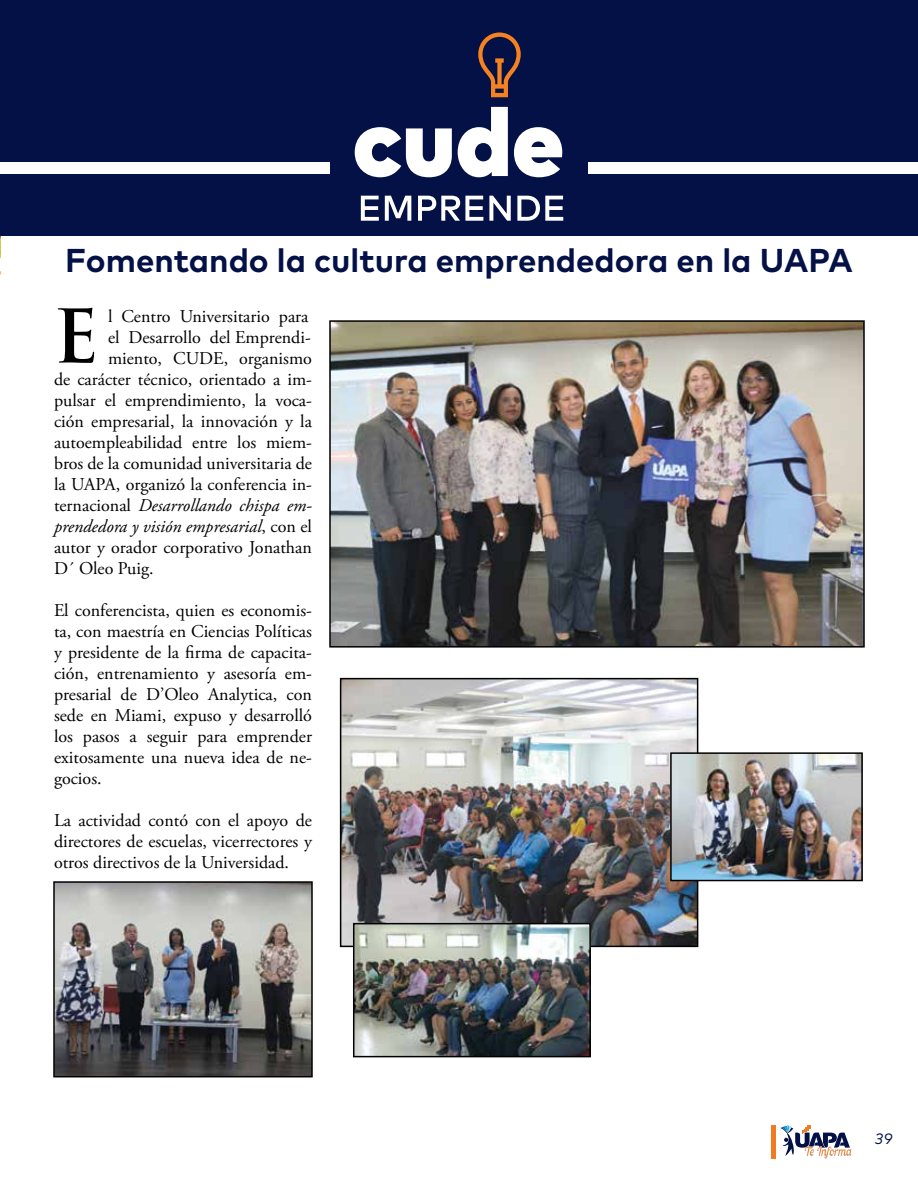
<style>
.page{position:relative;width:918px;height:1188px;background:#fff}
.page>*{position:absolute;margin:0;border:0;box-sizing:border-box;transform-origin:0 0}
.t1{font:700 72px "Trajan Pro";color:#000}
.t2{font:700 33px "Mark";color:#041147}
.t3{font:18px/21px "Adobe Garamond Pro";color:#000;text-align:justify}
.t4{font:italic 18px "Adobe Garamond Pro";color:#000}
.t5{font:italic 15px "Mark";color:#041147}
.s1{font-style:normal}
</style>
<div class="page">
<svg style="left:771px;top:1125px;width:80px;height:33px"></svg>
<img style="left:0;top:235px;width:1px;height:23px">
<div style="left:0;top:0;width:918px;height:235px;background:#041147"></div>
<div style="left:0;top:162px;width:330px;height:12px;background:#fff"></div>
<div style="left:588px;top:162px;width:330px;height:12px;background:#fff"></div>
<svg style="left:355px;top:127px;width:97px;height:50px"></svg>
<svg style="left:458px;top:107px;width:50px;height:70px"></svg>
<svg style="left:514px;top:127px;width:48px;height:50px"></svg>
<svg style="left:478px;top:32px;width:43px;height:65px"></svg>
<svg style="left:361px;top:196px;width:18px;height:25px"></svg>
<svg style="left:385px;top:196px;width:26px;height:25px"></svg>
<svg style="left:418px;top:196px;width:65px;height:25px"></svg>
<svg style="left:489px;top:196px;width:22px;height:25px"></svg>
<svg style="left:517px;top:196px;width:46px;height:25px"></svg>
<img style="left:332px;top:323px;width:530px;height:322px">
<div style="left:329px;top:320px;width:536px;height:328px;border:2px solid #000"></div>
<img style="left:56px;top:884px;width:254px;height:190px">
<div style="left:53px;top:881px;width:260px;height:196px;border:2px solid #000"></div>
<img style="left:343px;top:681px;width:352px;height:263px">
<div style="left:340px;top:678px;width:358px;height:269px;border:2px solid #000"></div>
<img style="left:673px;top:755px;width:187px;height:123px">
<div style="left:670px;top:752px;width:193px;height:129px;border:2px solid #000"></div>
<img style="left:356px;top:926px;width:232px;height:128px">
<div style="left:353px;top:923px;width:238px;height:134px;border:2px solid #000"></div>
<h2 class="t2" style="left:65px;top:241px;width:789px">Fomentando la cultura emprendedora en la UAPA</h2>
<p class="t3" style="left:108px;top:306px;width:202px">l Centro Universitario para</p>
<p class="t3" style="left:108px;top:327px;width:204px">el Desarrollo del Emprendi-</p>
<p class="t3" style="left:108px;top:348px;width:206px">miento, CUDE, organismo</p>
<p class="t3" style="left:54px;top:369px;width:260px">de carácter técnico, orientado a im-</p>
<p class="t3" style="left:54px;top:390px;width:260px">pulsar el emprendimiento, la voca-</p>
<p class="t3" style="left:54px;top:411px;width:259px">ción empresarial, la innovación y la</p>
<p class="t3" style="left:54px;top:432px;width:260px">autoempleabilidad entre los miem-</p>
<p class="t3" style="left:54px;top:453px;width:259px">bros de la comunidad universitaria de</p>
<p class="t3" style="left:54px;top:474px;width:260px">la UAPA, organizó la conferencia in-</p>
<p class="t4" style="left:54px;top:494px;width:260px"><span class="s1">ternacional</span> Desarrollando chispa em-</p>
<p class="t4" style="left:54px;top:515px;width:259px">prendedora y visión empresarial<span class="s1">, con el</span></p>
<p class="t3" style="left:54px;top:537px;width:259px">autor y orador corporativo Jonathan</p>
<p class="t3" style="left:54px;top:558px;width:101px">D´ Oleo Puig.</p>
<p class="t3" style="left:54px;top:600px;width:260px">El conferencista, quien es economis&shy;ta, con maestría en Ciencias Políticas y presidente de la firma de capacita&shy;ción, entrenamiento y asesoría em&shy;presarial de D’Oleo Analytica, con sede en Miami, expuso y desarrolló los pasos a seguir para emprender exitosamente una nueva idea de ne&shy;gocios.</p>
<p class="t3" style="left:54px;top:810px;width:259px">La actividad contó con el apoyo de directores de escuelas, vicerrectores y otros directivos de la Universidad.</p>
<h1 class="t1" style="left:53px;top:292px;width:47px">E</h1>
<p class="t5" style="left:875px;top:1130px;width:19px">39</p>
</div>
